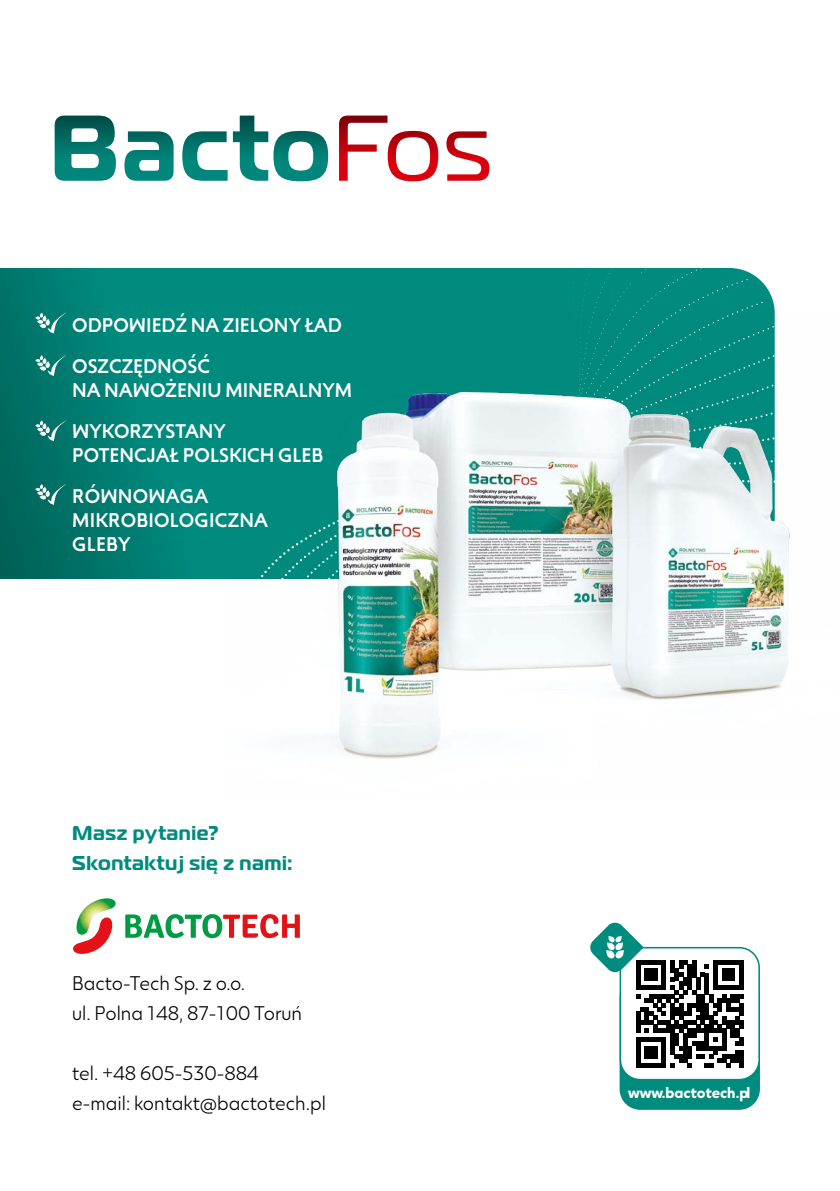
<style>
.page{position:relative;width:840px;height:1191px;background:#fff}
.page>*{position:absolute;margin:0;border:0;box-sizing:border-box;transform-origin:0 0}
.t1{font:700 93px "Magistral";letter-spacing:.025em;color:#008b7f}
.t2{font:20px/41px "Sigmund PRO";color:#fff}
.t3{font:200 20px/30px "Sigmund PRO";color:#000}
.t4{font:700 20px/30px "Magistral";letter-spacing:.025em;color:#008b7f}
.t5{font:500 15.4px "Sigmund PRO";color:#fff}
.s1{font-weight:400;color:#e3000f}
</style>
<div class="page">
<svg style="left:0;top:268px;width:759px;height:311px;background:#007f74"></svg>
<div style="left:282px;top:268px;width:448px;height:44px;background:#008b7f"></div>
<div style="left:471px;top:279px;width:304px;height:33px;background:#008b7f"></div>
<svg style="left:55px;top:116px;width:60px;height:43px"></svg>
<svg style="left:126px;top:131px;width:47px;height:28px"></svg>
<svg style="left:182px;top:131px;width:45px;height:28px"></svg>
<svg style="left:233px;top:116px;width:95px;height:43px"></svg>
<svg style="left:339px;top:116px;width:99px;height:43px"></svg>
<svg style="left:446px;top:131px;width:41px;height:28px"></svg>
<img style="left:227px;top:312px;width:563px;height:447px">
<svg style="left:35px;top:312px;width:32px;height:21px"></svg>
<svg style="left:35px;top:354px;width:32px;height:22px"></svg>
<svg style="left:35px;top:420px;width:32px;height:21px"></svg>
<svg style="left:35px;top:483px;width:32px;height:22px"></svg>
<div style="left:620px;top:977px;width:138px;height:132px;background:#008b7f;border-radius:20px"></div>
<div style="left:619px;top:976px;width:140px;height:133px;border:2px solid #008b7f;border-radius:20px"></div>
<div style="left:620px;top:947px;width:138px;height:132px;background:#fff;border-radius:20px"></div>
<div style="left:619px;top:947px;width:140px;height:133px;border:2px solid #008b7f;border-radius:20px"></div>
<svg style="left:590px;top:922px;width:153px;height:145px"></svg>
<svg style="left:73px;top:898px;width:43px;height:56px"></svg>
<svg style="left:125px;top:914px;width:175px;height:24px"></svg>
<h1 class="t1" style="left:50px;top:87px;width:444px">Bacto<span class="s1">Fos</span></h1>
<p class="t2" style="left:72px;top:303px;width:271px">ODPOWIEDŹ NA ZIELONY ŁAD<br>OSZCZĘDNOŚĆ</p>
<p class="t2" style="left:72px;top:368px;width:281px">NA NAWOŻENIU MINERALNYM<br>WYKORZYSTANY</p>
<p class="t2" style="left:72px;top:433px;width:253px">POTENCJAŁ POLSKICH GLEB<br>RÓWNOWAGA</p>
<p class="t2" style="left:72px;top:507px;width:197px;line-height:24px">MIKROBIOLOGICZNA<br>GLEBY</p>
<p class="t4" style="left:72px;top:818px;width:222px">Masz pytanie?<br>Skontaktuj się z nami:</p>
<p class="t3" style="left:72px;top:967px;width:231px">Bacto-Tech Sp. z o.o.<br>ul. Polna 148, 87-100 Toruń</p>
<p class="t3" style="left:72px;top:1057px;width:255px">tel. +48 605-530-884<br>e-mail: kontakt@bactotech.pl</p>
<p class="t5" style="left:627px;top:1080px;width:124px">www.bactotech.pl</p>
</div>
